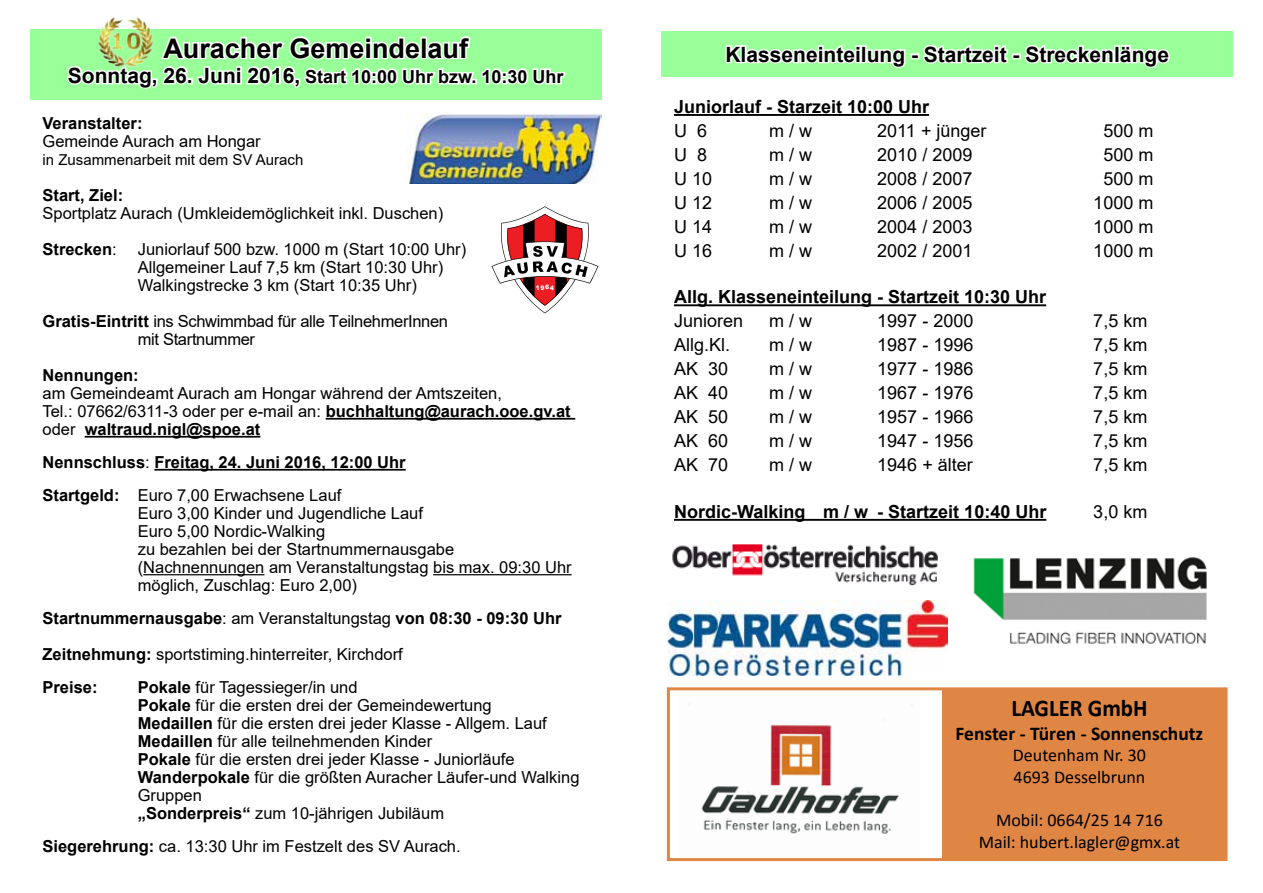
<style>
.page{position:relative;width:1263px;height:893px;background:#fff}
.page>*{position:absolute;margin:0;border:0;box-sizing:border-box;transform-origin:0 0}
.t1{font:700 27px "Arial";color:#000}
.t2{font:700 24px "Calibri";color:#000;scale:.95 1}
.t3{font:700 21px "Arial";color:#000}
.t4{font:700 19.5px "Calibri";color:#000}
.t5{font:18px "Arial";color:#000}
.t6{font:700 18px "Arial";color:#000}
.t7{font:18px/21.6px "Calibri";color:#000}
.t8{font:16.5px/18px "Arial";color:#000}
.t9{font:700 16.5px/33px "Arial";color:#000}
.t10{font:16.5px/18px "Arial";letter-spacing:-.02em;color:#000}
.t11{font:15px "Arial";color:#000}
.s1{font-size:21px}
.s2{font-weight:700}
.s3{font-weight:400}
</style>
<div class="page">
<img style="left:947px;top:557px;width:260px;height:89px">
<div style="left:30px;top:30px;width:572px;height:70px;background:#9f9"></div>
<hr style="left:326px;top:418px;width:249px;height:2px;background:#000">
<hr style="left:85px;top:436px;width:175px;height:2px;background:#000">
<hr style="left:154px;top:469px;width:252px;height:2px;background:#000">
<hr style="left:143px;top:574px;width:121px;height:1px;background:#000">
<hr style="left:433px;top:574px;width:139px;height:1px;background:#000">
<svg style="left:67px;top:36px;width:499px;height:53px"></svg>
<div style="left:661px;top:31px;width:572px;height:45px;background:#9f9"></div>
<hr style="left:674px;top:114px;width:255px;height:2px;background:#000">
<svg style="left:725px;top:44px;width:181px;height:24px"></svg>
<div style="left:911px;top:53px;width:8px;height:6px;border:3px solid #fff"></div>
<svg style="left:923px;top:44px;width:85px;height:20px"></svg>
<div style="left:1012px;top:53px;width:9px;height:6px;border:3px solid #fff"></div>
<svg style="left:1024px;top:44px;width:146px;height:24px"></svg>
<img style="left:668px;top:600px;width:279px;height:75px">
<hr style="left:674px;top:304px;width:372px;height:2px;background:#000">
<hr style="left:674px;top:519px;width:372px;height:2px;background:#000">
<div style="left:942px;top:688px;width:284px;height:172px;background:#e08645"></div>
<img style="left:688px;top:705px;width:211px;height:129px">
<div style="left:667px;top:687px;width:560px;height:174px;border:3px solid #e08645"></div>
<img style="left:408px;top:113px;width:194px;height:70px">
<img style="left:94px;top:17px;width:61px;height:55px">
<img style="left:672px;top:544px;width:266px;height:42px">
<svg style="left:491px;top:206px;width:107px;height:107px"></svg>
<h1 class="t1" style="left:163px;top:29px;width:306px">Auracher Gemeindelauf</h1>
<p class="t6" style="left:68px;top:64px;width:497px"><span class="s1">Sonntag, 26. Juni 2016,</span> Start 10:00 Uhr bzw. 10:30 Uhr</p>
<p class="t9" style="left:43px;top:107px;width:101px">Veranstalter:</p>
<p class="t8" style="left:43px;top:132px;width:220px">Gemeinde Aurach am Hongar</p>
<p class="t11" style="left:43px;top:149px;width:262px">in Zusammenarbeit mit dem SV Aurach</p>
<p class="t9" style="left:43px;top:179px;width:82px">Start, Ziel:</p>
<p class="t8" style="left:43px;top:195px;width:402px;line-height:36px">Sportplatz Aurach (Umkleidemöglichkeit inkl. Duschen)<br><span class="s2">Strecken</span>:</p>
<p class="t8" style="left:138px;top:240px;width:330px">Juniorlauf 500 bzw. 1000 m (Start 10:00 Uhr)<br>Allgemeiner Lauf 7,5 km (Start 10:30 Uhr)<br>Walkingstrecke 3 km (Start 10:35 Uhr)</p>
<p class="t10" style="left:138px;top:312px;width:312px;text-indent:-95px"><span class="s2">Gratis-Eintritt</span> ins Schwimmbad für alle TeilnehmerInnen mit Startnummer</p>
<p class="t9" style="left:43px;top:359px;width:98px">Nennungen:</p>
<p class="t8" style="left:43px;top:384px;width:530px">am Gemeindeamt Aurach am Hongar während der Amtszeiten,<br>Tel.: 07662/6311-3 oder per e-mail an: <span class="s2">buchhaltung@aurach.ooe.gv.at </span>oder <span class="s2">waltraud.nigl@spoe.at</span></p>
<p class="t9" style="left:43px;top:446px;width:365px">Nennschluss<span class="s3">:</span> Freitag, 24. Juni 2016, 12:00 Uhr<br>Startgeld: <span class="s3">Euro 7,00 Erwachsene Lauf</span></p>
<p class="t8" style="left:138px;top:504px;width:435px">Euro 3,00 Kinder und Jugendliche Lauf<br>Euro 5,00 Nordic-Walking<br>zu bezahlen bei der Startnummernausgabe (Nachnennungen am Veranstaltungstag bis max. 09:30 Uhr möglich, Zuschlag: Euro 2,00)</p>
<p class="t8" style="left:43px;top:600px;width:521px;line-height:36px"><span class="s2">Startnummernausgabe</span>: am Veranstaltungstag <span class="s2">von 08:30 - 09:30 Uhr<br>Zeitnehmung:</span> sportstiming.hinterreiter, Kirchdorf</p>
<p class="t9" style="left:43px;top:671px;width:57px">Preise:</p>
<p class="t8" style="left:138px;top:678px;width:443px"><span class="s2">Pokale</span> für Tagessieger/in und<br><span class="s2">Pokale</span> für die ersten drei der Gemeindewertung<br><span class="s2">Medaillen</span> für die ersten drei jeder Klasse - Allgem. Lauf <span class="s2">Medaillen</span> für alle teilnehmenden Kinder<br><span class="s2">Pokale</span> für die ersten drei jeder Klasse - Juniorläufe <span class="s2">Wanderpokale</span> für die größten Auracher Läufer-und Walking Gruppen<br><span class="s2">„Sonderpreis“</span> zum 10-jährigen Jubiläum</p>
<p class="t8" style="left:43px;top:837px;width:420px"><span class="s2">Siegerehrung:</span> ca. 13:30 Uhr im Festzelt des SV Aurach.</p>
<p class="t3" style="left:725px;top:40px;width:445px">Klasseneinteilung - Startzeit - Streckenlänge</p>
<p class="t6" style="left:674px;top:94px;width:257px">Juniorlauf - Starzeit 10:00 Uhr</p>
<p class="t5" style="left:674px;top:118px;width:35px">U 6</p>
<p class="t5" style="left:769px;top:118px;width:45px">m / w</p>
<p class="t5" style="left:877px;top:118px;width:111px">2011 + jünger</p>
<p class="t5" style="left:1103px;top:118px;width:52px">500 m</p>
<p class="t5" style="left:674px;top:142px;width:35px">U 8</p>
<p class="t5" style="left:769px;top:142px;width:45px">m / w</p>
<p class="t5" style="left:877px;top:142px;width:97px">2010 / 2009</p>
<p class="t5" style="left:1103px;top:142px;width:52px">500 m</p>
<p class="t5" style="left:674px;top:166px;width:40px">U 10</p>
<p class="t5" style="left:769px;top:166px;width:45px">m / w</p>
<p class="t5" style="left:877px;top:166px;width:97px">2008 / 2007</p>
<p class="t5" style="left:1103px;top:166px;width:52px">500 m</p>
<p class="t5" style="left:674px;top:190px;width:40px">U 12</p>
<p class="t5" style="left:769px;top:190px;width:45px">m / w</p>
<p class="t5" style="left:877px;top:190px;width:97px">2006 / 2005</p>
<p class="t5" style="left:1093px;top:190px;width:62px">1000 m</p>
<p class="t5" style="left:674px;top:214px;width:40px">U 14</p>
<p class="t5" style="left:769px;top:214px;width:45px">m / w</p>
<p class="t5" style="left:877px;top:214px;width:97px">2004 / 2003</p>
<p class="t5" style="left:1093px;top:214px;width:62px">1000 m</p>
<p class="t5" style="left:674px;top:238px;width:40px">U 16</p>
<p class="t5" style="left:769px;top:238px;width:45px">m / w</p>
<p class="t5" style="left:877px;top:238px;width:97px">2002 / 2001</p>
<p class="t5" style="left:1093px;top:238px;width:62px">1000 m</p>
<p class="t6" style="left:674px;top:284px;width:374px">Allg. Klasseneinteilung - Startzeit 10:30 Uhr</p>
<p class="t5" style="left:674px;top:309px;width:71px">Junioren</p>
<p class="t5" style="left:769px;top:309px;width:45px">m / w</p>
<p class="t5" style="left:877px;top:309px;width:98px">1997 - 2000</p>
<p class="t5" style="left:1093px;top:309px;width:56px">7,5 km</p>
<p class="t5" style="left:674px;top:333px;width:58px">Allg.Kl.</p>
<p class="t5" style="left:769px;top:333px;width:45px">m / w</p>
<p class="t5" style="left:877px;top:333px;width:98px">1987 - 1996</p>
<p class="t5" style="left:1093px;top:333px;width:56px">7,5 km</p>
<p class="t5" style="left:674px;top:357px;width:56px">AK 30</p>
<p class="t5" style="left:769px;top:357px;width:45px">m / w</p>
<p class="t5" style="left:877px;top:357px;width:98px">1977 - 1986</p>
<p class="t5" style="left:1093px;top:357px;width:56px">7,5 km</p>
<p class="t5" style="left:674px;top:381px;width:56px">AK 40</p>
<p class="t5" style="left:769px;top:381px;width:45px">m / w</p>
<p class="t5" style="left:877px;top:381px;width:98px">1967 - 1976</p>
<p class="t5" style="left:1093px;top:381px;width:56px">7,5 km</p>
<p class="t5" style="left:674px;top:405px;width:56px">AK 50</p>
<p class="t5" style="left:769px;top:405px;width:45px">m / w</p>
<p class="t5" style="left:877px;top:405px;width:98px">1957 - 1966</p>
<p class="t5" style="left:1093px;top:405px;width:56px">7,5 km</p>
<p class="t5" style="left:674px;top:429px;width:56px">AK 60</p>
<p class="t5" style="left:769px;top:429px;width:45px">m / w</p>
<p class="t5" style="left:877px;top:429px;width:98px">1947 - 1956</p>
<p class="t5" style="left:1093px;top:429px;width:56px">7,5 km</p>
<p class="t5" style="left:674px;top:453px;width:56px">AK 70</p>
<p class="t5" style="left:769px;top:453px;width:45px">m / w</p>
<p class="t5" style="left:877px;top:453px;width:97px">1946 + älter</p>
<p class="t5" style="left:1093px;top:453px;width:56px">7,5 km</p>
<p class="t6" style="left:674px;top:499px;width:374px">Nordic-Walking m / w - Startzeit 10:40 Uhr</p>
<p class="t5" style="left:1093px;top:499px;width:56px">3,0 km</p>
<h2 class="t2" style="left:1011px;top:691px;width:145px">LAGLER GmbH</h2>
<p class="t4" style="left:955px;top:719px;width:249px">Fenster - Türen - Sonnenschutz</p>
<p class="t7" style="left:1013px;top:744px;width:135px">Deutenham Nr. 30<br>4693 Desselbrunn</p>
<p class="t7" style="left:979px;top:809px;width:203px;text-align:center">Mobil: 0664/25 14 716<br>Mail: hubert.lagler@gmx.at</p>
</div>
